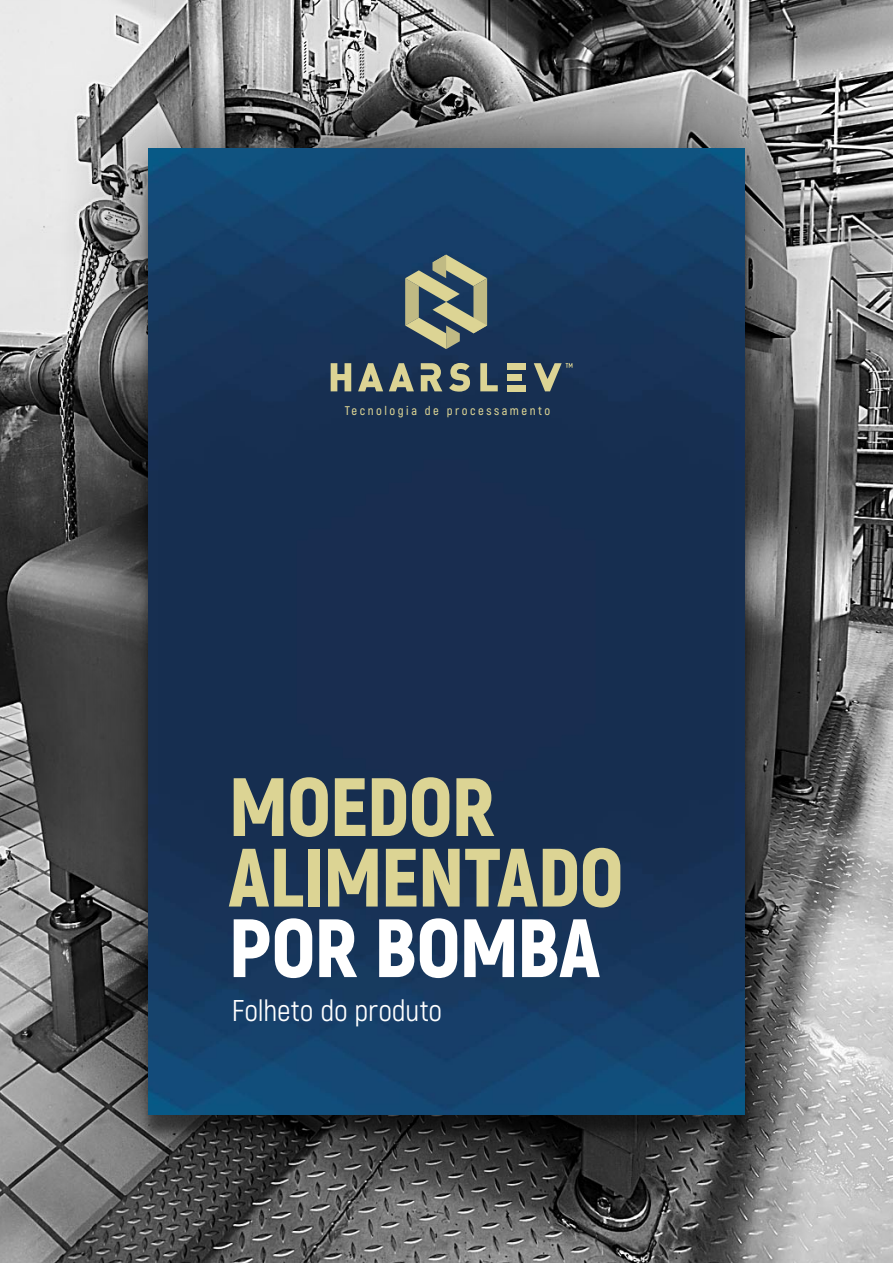
<style>
.page{position:relative;width:893px;height:1263px;background:#fff}
.page>*{position:absolute;margin:0;border:0;box-sizing:border-box;transform-origin:0 0}
.t1{font:900 82.5px/70.5px "Akrobat";letter-spacing:-.02em;color:#dcd494}
.t2{font:900 82.5px "Akrobat";letter-spacing:-.015em;color:#fff}
.t3{font:30px "Akrobat";letter-spacing:-.005em;color:#fff}
.t4{font:600 12.6px "Akrobat";letter-spacing:.2em;color:#dcd494}
</style>
<div class="page">
<img style="left:0;top:0;width:893px;height:1263px">
<div style="left:57px;top:57px;width:779px;height:1149px;background:#000;opacity:.8"></div>
<img style="left:149px;top:149px;width:595px;height:965px">
<svg style="left:331px;top:363px;width:20px;height:28px"></svg>
<svg style="left:358px;top:363px;width:25px;height:28px"></svg>
<svg style="left:389px;top:363px;width:25px;height:28px"></svg>
<svg style="left:421px;top:363px;width:21px;height:28px"></svg>
<svg style="left:449px;top:363px;width:21px;height:29px"></svg>
<svg style="left:480px;top:363px;width:18px;height:28px"></svg>
<div style="left:507px;top:385px;width:19px;height:6px;background:#dcd494"></div>
<div style="left:507px;top:374px;width:14px;height:6px;background:#dcd494"></div>
<div style="left:507px;top:363px;width:19px;height:6px;background:#dcd494"></div>
<svg style="left:534px;top:363px;width:38px;height:28px"></svg>
<svg style="left:405px;top:255px;width:82px;height:94px;background:#748075"></svg>
<p class="t4" style="left:345px;top:402px;width:207px">Tecnologia de processamento</p>
<h1 class="t1" style="left:229px;top:771px;width:397px">MOEDOR<br>ALIMENTADO</h1>
<h1 class="t2" style="left:229px;top:895px;width:373px">POR BOMBA</h1>
<h2 class="t3" style="left:232px;top:992px;width:212px">Folheto do produto</h2>
</div>
